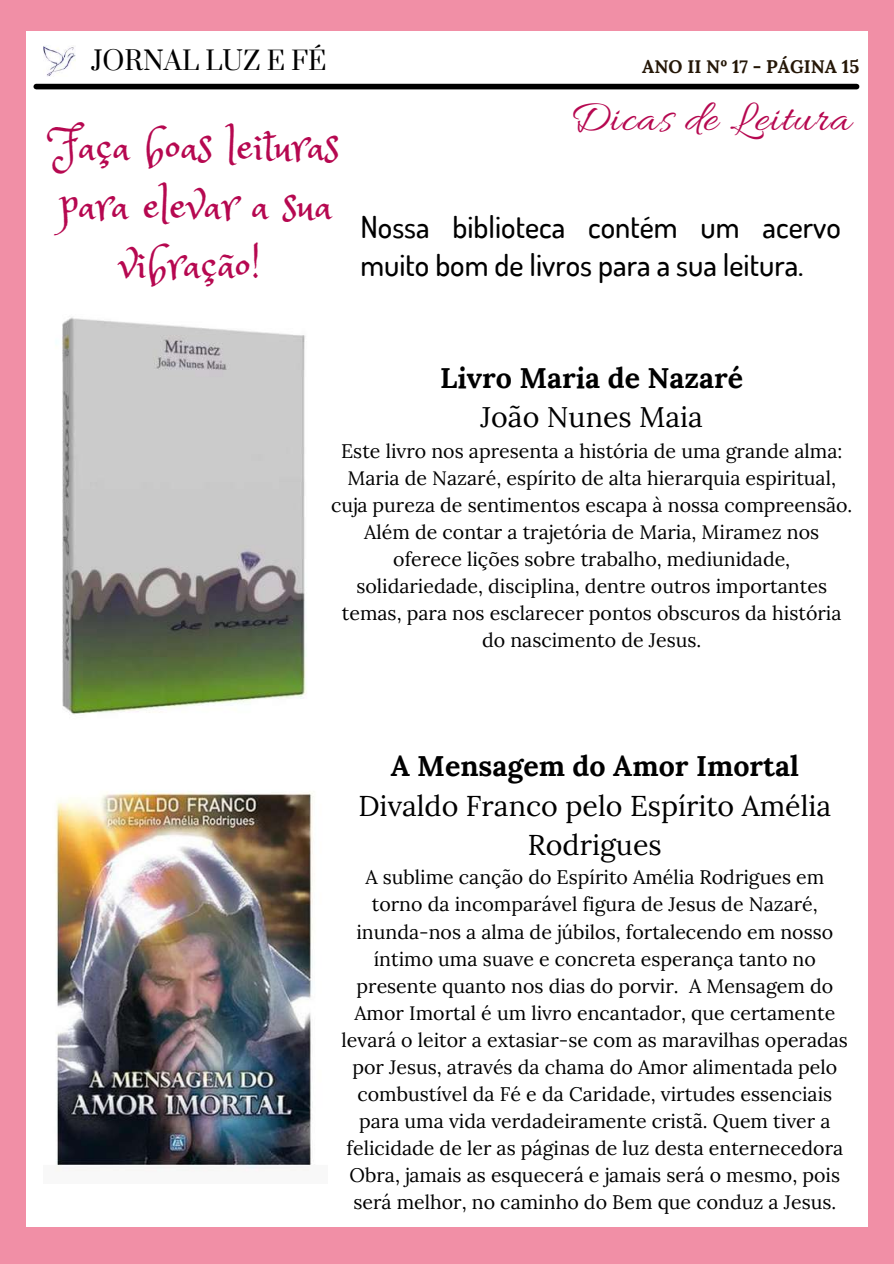
<style>
.page{position:relative;width:894px;height:1264px;background:#fff}
.page>*{position:absolute;margin:0;border:0;box-sizing:border-box;transform-origin:0 0}
.t1{font:46.35px/59.2px "Princess Sofia";color:#b60850;text-align:center}
.t2{font:45px "Allura";letter-spacing:.03em;color:#b60850}
.t3{font:500 30.15px/38.2px "Dosis";color:#000}
.t4{font:28.5px/39.5px "Lora";color:#000;text-align:center}
.t5{font:700 28.5px "Lora";color:#000}
.t6{font:25.5px "Prata";color:#000}
.t7{font:19.5px/27px "Lora";color:#000;text-align:center}
.t8{font:700 18.3px "Lora";color:#251707}
</style>
<div class="page">
<div style="left:0;top:0;width:893px;height:1263px;background:#f18fa6"></div>
<div style="left:26px;top:31px;width:841px;height:1195px;background:#fff"></div>
<div style="left:36px;top:84px;width:820px;height:5px;background:#000"></div>
<img style="left:44px;top:45px;width:31px;height:32px">
<img style="left:56px;top:317px;width:251px;height:398px">
<img style="left:55px;top:791px;width:259px;height:380px">
<h3 class="t6" style="left:91px;top:45px;width:237px">JORNAL LUZ E FÉ</h3>
<p class="t8" style="left:642px;top:55px;width:218px">ANO II Nº 17 - PÁGINA 15</p>
<h2 class="t2" style="left:569px;top:93px;width:282px">Dicas de Leitura</h2>
<h1 class="t1" style="left:54px;top:113px;width:287px">Faça boas leituras para elevar a sua vibração!</h1>
<h3 class="t3" style="left:360px;top:207px;width:481px">Nossa biblioteca contém um acervo muito bom de livros para a sua leitura.</h3>
<h3 class="t5" style="left:440px;top:359px;width:304px">Livro Maria de Nazaré</h3>
<h3 class="t4" style="left:480px;top:397px;width:224px">João Nunes Maia</h3>
<p class="t7" style="left:331px;top:437px;width:523px">Este livro nos apresenta a história de uma grande alma:<br>Maria de Nazaré, espírito de alta hierarquia espiritual, cuja pureza de sentimentos escapa à nossa compreensão.<br>Além de contar a trajetória de Maria, Miramez nos oferece lições sobre trabalho, mediunidade, solidariedade, disciplina, dentre outros importantes temas, para nos esclarecer pontos obscuros da história do nascimento de Jesus.</p>
<h3 class="t5" style="left:390px;top:747px;width:409px">A Mensagem do Amor Imortal</h3>
<h3 class="t4" style="left:358px;top:785px;width:474px">Divaldo Franco pelo Espírito Amélia<br>Rodrigues</h3>
<p class="t7" style="left:341px;top:863px;width:507px">A sublime canção do Espírito Amélia Rodrigues em torno da incomparável figura de Jesus de Nazaré, inunda-nos a alma de júbilos, fortalecendo em nosso íntimo uma suave e concreta esperança tanto no presente quanto nos dias do porvir. A Mensagem do Amor Imortal é um livro encantador, que certamente levará o leitor a extasiar-se com as maravilhas operadas por Jesus, através da chama do Amor alimentada pelo combustível da Fé e da Caridade, virtudes essenciais para uma vida verdadeiramente cristã. Quem tiver a felicidade de ler as páginas de luz desta enternecedora Obra, jamais as esquecerá e jamais será o mesmo, pois será melhor, no caminho do Bem que conduz a Jesus.</p>
</div>
